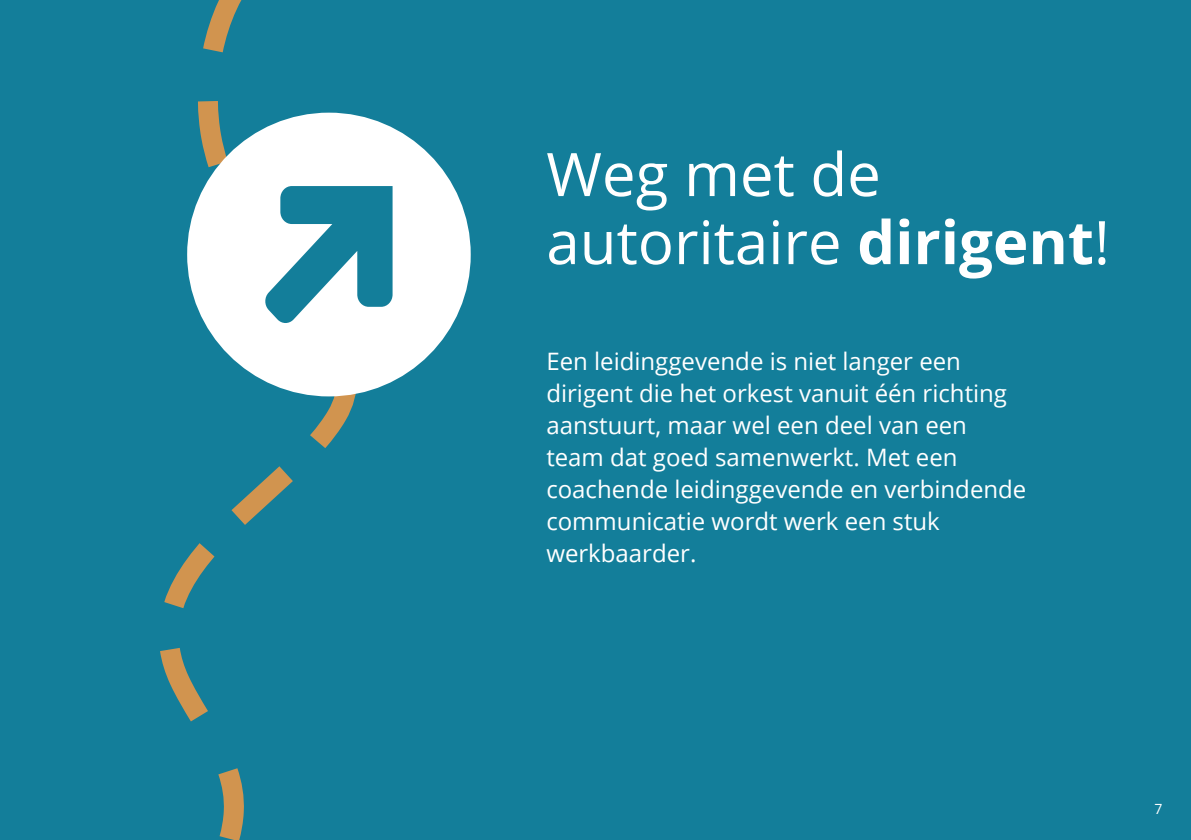
<style>
.page{position:relative;width:1191px;height:840px;background:#fff}
.page>*{position:absolute;margin:0;border:0;box-sizing:border-box;transform-origin:0 0}
.t1{font:60px/68px "Open Sans";color:#fff}
.t2{font:24px/32px "Open Sans";color:#fff}
.t3{font:14px "Open Sans";color:#fff}
.s1{font-weight:700}
</style>
<div class="page">
<div style="left:0;top:0;width:1191px;height:839px;background:#137e9a"></div>
<svg style="left:160px;top:0;width:206px;height:839px"></svg>
<div style="left:187px;top:113px;width:284px;height:283px;background:#fff;border-radius:50%"></div>
<svg style="left:205px;top:171px;width:187px;height:152px"></svg>
<h1 class="t1" style="left:546px;top:139px;width:565px">Weg met de autoritaire <span class="s1">dirigent</span>!</h1>
<p class="t2" style="left:546px;top:345px;width:481px">Een leidinggevende is niet langer een dirigent die het orkest vanuit één richting aanstuurt, maar wel een deel van een team dat goed samenwerkt. Met een coachende leidinggevende en verbindende communicatie wordt werk een stuk werkbaarder.</p>
<p class="t3" style="left:1154px;top:799px;width:10px">7</p>
</div>
